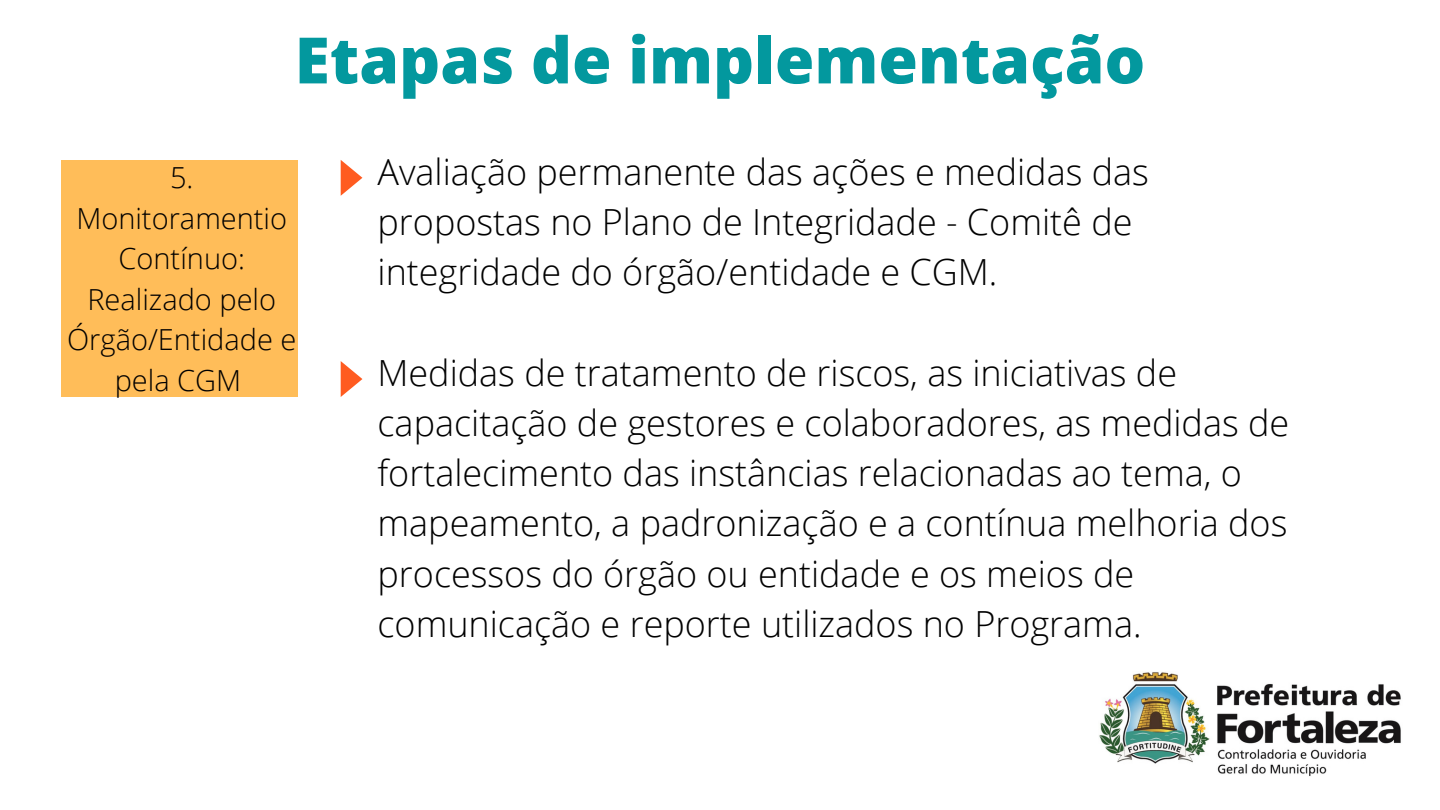
<style>
.page{position:relative;width:1440px;height:810px;background:#fff}
.page>*{position:absolute;margin:0;border:0;box-sizing:border-box;transform-origin:0 0}
.t1{font:800 64px "Open Sans";color:#03989e}
.t2{font:300 36px/50.2px "Open Sans";color:#000}
.t3{font:300 29px/40.5px "Open Sans";color:#000;text-align:center}
</style>
<div class="page">
<img style="left:1099px;top:672px;width:302px;height:104px">
<div style="left:61px;top:160px;width:237px;height:237px;background:#ffbd59"></div>
<svg style="left:341px;top:160px;width:21px;height:36px"></svg>
<svg style="left:341px;top:361px;width:21px;height:36px"></svg>
<p class="t1" style="left:295px;top:15px;width:852px">Etapas de implementação</p>
<p class="t3" style="left:67px;top:157px;width:231px">5.<br>Monitoramentio<br>Contínuo:<br>Realizado pelo<br>Órgão/Entidade e pela CGM</p>
<p class="t2" style="left:378px;top:146px;width:773px">Avaliação permanente das ações e medidas das propostas no Plano de Integridade - Comitê de integridade do órgão/entidade e CGM.</p>
<p class="t2" style="left:378px;top:347px;width:913px">Medidas de tratamento de riscos, as iniciativas de capacitação de gestores e colaboradores, as medidas de fortalecimento das instâncias relacionadas ao tema, o mapeamento, a padronização e a contínua melhoria dos processos do órgão ou entidade e os meios de comunicação e reporte utilizados no Programa.</p>
</div>
